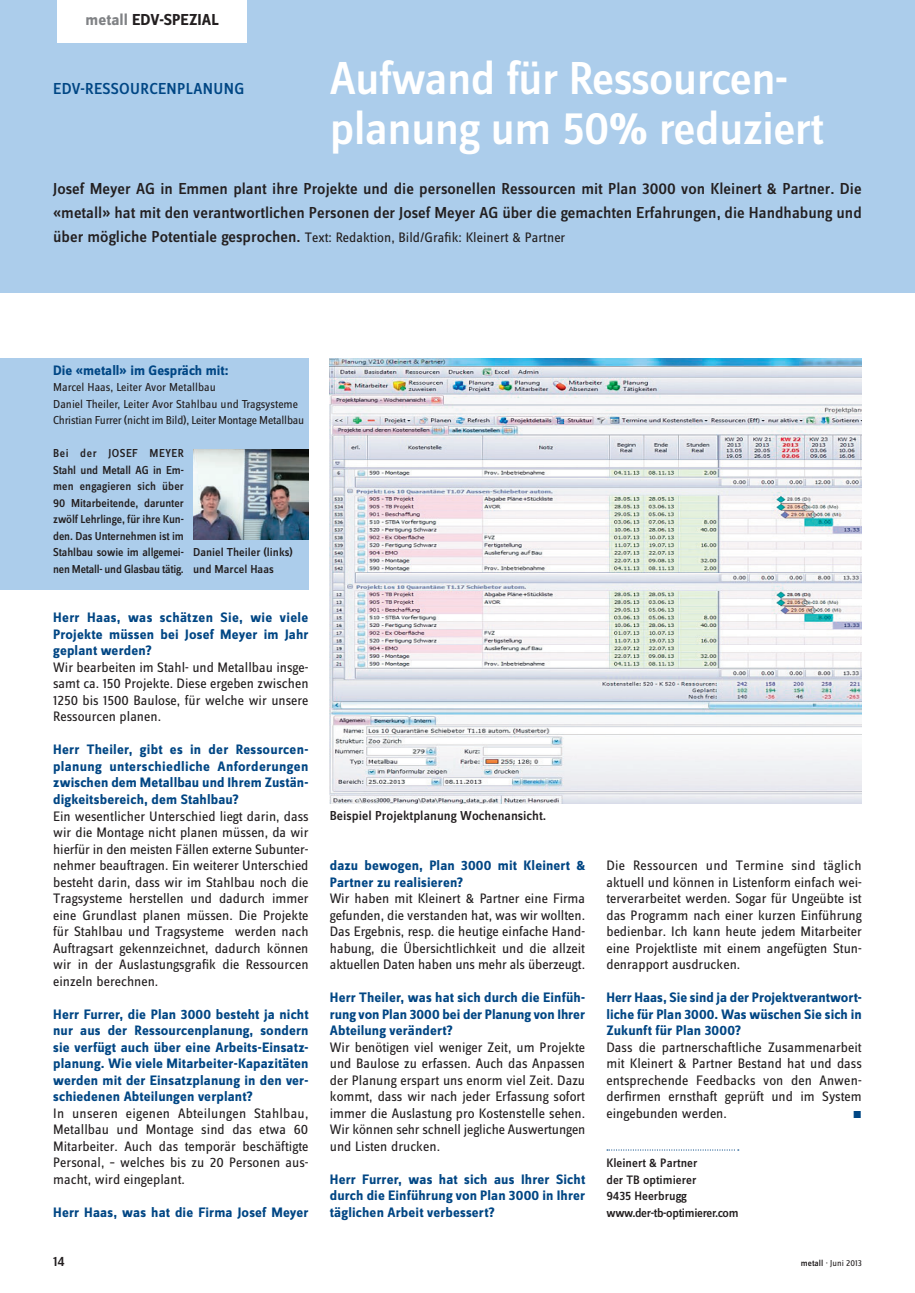
<style>
.page{position:relative;width:915px;height:1293px;background:#fff}
.page>*{position:absolute;margin:0;border:0;box-sizing:border-box;transform-origin:0 0}
.t1{font:500 48px "Zine Sans Dis";letter-spacing:-.015em;color:#fff}
.t2{font:500 16.5px/24px "Zine Sans Dis";color:#231f20}
.t3{font:500 16.5px "Zine Sans Dis";letter-spacing:.025em;color:#004684}
.t4{font:700 16.5px "Zine Sans Dis";color:#231f20}
.DE_Grundtext_ohne_EZ{font:14.25px/16.5px "Zine Sans Dis";color:#231f20;text-align:justify}
.DE_Grundtext_ohne_EZ-2{font:700 14.25px/16.5px "Zine Sans Dis";letter-spacing:.01em;color:#004684;text-align:justify}
.t5{font:500 14.25px "Zine Sans Dis";color:#231f20}
.DE_Legende_9__medium{font:500 13.5px "Zine Sans Dis";color:#231f20}
.DE_Grundtext_ohne_EZ-3{font:500 12.75px "Zine Sans Dis";color:#231f20}
.DE_Grundtext_ohne_EZ-4{font:500 12.75px "Zine Sans Dis";letter-spacing:-.025em;color:#231f20}
.DE_Legende_9__medium-2{font:500 12px/16.5px "Zine Sans Dis";letter-spacing:-.01em;color:#231f20;text-align:justify}
.DE_Grundtext_ohne_EZ-5{font:12px "Zine Sans Dis";color:#231f20}
.DE_Grundtext_ohne_EZ-6{font:10.5px "Zine Sans Dis Regular Roman Exp";color:#004684}
.t6{font:9px "Zine Sans Dis";color:#231f20}
.s1{color:#808285}
.s2{font-weight:500;font-size:16.5px}
.s3{font-weight:500}
</style>
<div class="page">
<div style="left:0;top:0;width:914px;height:292px;background:#accdeb"></div>
<div style="left:57px;top:0;width:190px;height:43px;background:#fff"></div>
<svg style="left:606px;top:1149px;width:132px;height:1px"></svg>
<div style="left:0;top:358px;width:308px;height:231px;background:#accdeb"></div>
<img style="left:193px;top:449px;width:115px;height:91px">
<img style="left:330px;top:358px;width:531px;height:446px">
<p class="t4" style="left:85px;top:11px;width:135px"><span class="s1">metall</span> EDV-SPEZIAL</p>
<p class="t3" style="left:53px;top:81px;width:193px">EDV-RESSOURCENPLANUNG</p>
<p class="t1" style="left:330px;top:54px;width:459px">Aufwand für Ressourcen-</p>
<p class="t1" style="left:330px;top:104px;width:495px">planung um 50% reduziert</p>
<p class="t2" style="left:53px;top:177px;width:809px">Josef Meyer AG in Emmen plant ihre Projekte und die personellen Ressourcen mit Plan 3000 von Kleinert &amp; Partner. Die «metall» hat mit den verantwortlichen Personen der Josef Meyer AG über die gemachten Erfahrungen, die Handhabung und</p>
<p class="DE_Grundtext_ohne_EZ" style="left:53px;top:230px;width:513px"><span class="s2">über mögliche Potentiale gesprochen.</span> Text: Redaktion, Bild/Grafik: Kleinert &amp; Partner</p>
<p class="DE_Grundtext_ohne_EZ-2" style="left:53px;top:362px;width:177px">Die «metall» im Gespräch mit:</p>
<p class="DE_Grundtext_ohne_EZ-5" style="left:53px;top:382px;width:164px">Marcel Haas, Leiter Avor Metallbau</p>
<p class="DE_Grundtext_ohne_EZ-5" style="left:53px;top:398px;width:246px">Daniel Theiler, Leiter Avor Stahlbau und Tragsysteme</p>
<p class="DE_Grundtext_ohne_EZ-5" style="left:53px;top:415px;width:252px">Christian Furrer (nicht im Bild), Leiter Montage Metallbau</p>
<p class="DE_Legende_9__medium-2" style="left:53px;top:446px;width:132px">Bei der JOSEF MEYER Stahl und Metall AG in Em&shy;men engagieren sich über 90 Mitarbeitende, darunter zwölf Lehrlinge, für ihre Kun&shy;den. Das Unternehmen ist im Stahlbau sowie im allgemei&shy;nen Metall- und Glasbau tätig.</p>
<p class="DE_Legende_9__medium-2" style="left:193px;top:545px;width:101px">Daniel Theiler (links)</p>
<p class="DE_Legende_9__medium-2" style="left:193px;top:561px;width:82px">und Marcel Haas</p>
<p class="DE_Grundtext_ohne_EZ-2" style="left:53px;top:610px;width:257px">Herr Haas, was schätzen Sie, wie viele Projekte müssen bei Josef Meyer im Jahr geplant werden?</p>
<p class="DE_Grundtext_ohne_EZ" style="left:53px;top:659px;width:257px">Wir bearbeiten im Stahl- und Metallbau insge&shy;samt ca. 150 Projekte. Diese ergeben zwischen 1250 bis 1500 Baulose, für welche wir unsere Ressourcen planen.</p>
<p class="DE_Grundtext_ohne_EZ-2" style="left:53px;top:742px;width:257px">Herr Theiler, gibt es in der Ressourcen&shy;planung unterschiedliche Anforderungen zwischen dem Metallbau und Ihrem Zustän&shy;digkeitsbereich, dem Stahlbau?</p>
<p class="DE_Grundtext_ohne_EZ" style="left:53px;top:808px;width:257px">Ein wesentlicher Unterschied liegt darin, dass wir die Montage nicht planen müssen, da wir hierfür in den meisten Fällen externe Subunter&shy;nehmer beauftragen. Ein weiterer Unterschied besteht darin, dass wir im Stahlbau noch die Tragsysteme herstellen und dadurch immer eine Grundlast planen müssen. Die Projekte für Stahlbau und Tragsysteme werden nach Auftragsart gekennzeichnet, dadurch können wir in der Auslastungsgrafik die Ressourcen einzeln berechnen.</p>
<p class="DE_Grundtext_ohne_EZ-2" style="left:53px;top:1006px;width:257px">Herr Furrer, die Plan 3000 besteht ja nicht nur aus der Ressourcenplanung, sondern sie verfügt auch über eine Arbeits-Einsatz&shy;planung. Wie viele Mitarbeiter-Kapazitäten werden mit der Einsatzplanung in den ver&shy;schiedenen Abteilungen verplant?</p>
<p class="DE_Grundtext_ohne_EZ" style="left:53px;top:1105px;width:257px">In unseren eigenen Abteilungen Stahlbau, Metallbau und Montage sind das etwa 60<br>Mitarbeiter. Auch das temporär beschäftigte Personal, – welches bis zu 20 Personen aus&shy;macht, wird eingeplant.</p>
<p class="DE_Grundtext_ohne_EZ-2" style="left:53px;top:1204px;width:257px">Herr Haas, was hat die Firma Josef Meyer</p>
<p class="DE_Legende_9__medium" style="left:330px;top:809px;width:218px">Beispiel Projektplanung Wochenansicht.</p>
<p class="DE_Grundtext_ohne_EZ-2" style="left:330px;top:858px;width:257px">dazu bewogen, Plan 3000 mit Kleinert &amp;<br>Partner zu realisieren?</p>
<p class="DE_Grundtext_ohne_EZ" style="left:330px;top:890px;width:257px">Wir haben mit Kleinert &amp; Partner eine Firma gefunden, die verstanden hat, was wir wollten.<br>Das Ergebnis, resp. die heutige einfache Hand&shy;habung, die Übersichtlichkeit und die allzeit aktuellen Daten haben uns mehr als überzeugt.</p>
<p class="DE_Grundtext_ohne_EZ-2" style="left:330px;top:990px;width:257px">Herr Theiler, was hat sich durch die Einfüh&shy;rung von Plan 3000 bei der Planung von Ihrer Abteilung verändert?</p>
<p class="DE_Grundtext_ohne_EZ" style="left:330px;top:1039px;width:257px">Wir benötigen viel weniger Zeit, um Projekte und Baulose zu erfassen. Auch das Anpassen der Planung erspart uns enorm viel Zeit. Dazu kommt, dass wir nach jeder Erfassung sofort immer die Auslastung pro Kostenstelle sehen.<br>Wir können sehr schnell jegliche Auswertungen und Listen drucken.</p>
<p class="DE_Grundtext_ohne_EZ-2" style="left:330px;top:1171px;width:257px">Herr Furrer, was hat sich aus Ihrer Sicht durch die Einführung von Plan 3000 in Ihrer täglichen Arbeit verbessert?</p>
<p class="DE_Grundtext_ohne_EZ" style="left:606px;top:857px;width:257px">Die Ressourcen und Termine sind täglich aktuell und können in Listenform einfach wei&shy;terverarbeitet werden. Sogar für Ungeübte ist das Programm nach einer kurzen Einführung bedienbar. Ich kann heute jedem Mitarbeiter eine Projektliste mit einem angefügten Stun&shy;denrapport ausdrucken.</p>
<p class="DE_Grundtext_ohne_EZ-2" style="left:606px;top:990px;width:257px">Herr Haas, Sie sind ja der Projektverantwort&shy;liche für Plan 3000. Was wüschen Sie sich in Zukunft für Plan 3000?</p>
<p class="DE_Grundtext_ohne_EZ" style="left:606px;top:1039px;width:257px">Dass die partnerschaftliche Zusammenarbeit mit Kleinert &amp; Partner Bestand hat und dass entsprechende Feedbacks von den Anwen&shy;derfirmen ernsthaft geprüft und im System eingebunden werden.</p>
<p class="DE_Grundtext_ohne_EZ-6" style="left:852px;top:1109px;width:11px">m</p>
<p class="DE_Grundtext_ohne_EZ-3" style="left:606px;top:1156px;width:92px">Kleinert &amp; Partner</p>
<p class="DE_Grundtext_ohne_EZ-3" style="left:606px;top:1173px;width:91px">der TB optimierer</p>
<p class="DE_Grundtext_ohne_EZ-3" style="left:606px;top:1189px;width:82px">9435 Heerbrugg</p>
<p class="DE_Grundtext_ohne_EZ-4" style="left:606px;top:1206px;width:134px">www.der-tb-optimierer.com</p>
<p class="t5" style="left:53px;top:1254px;width:13px">14</p>
<p class="t6" style="left:800px;top:1259px;width:62px"><span class="s3">metall</span> · Juni 2013</p>
</div>
